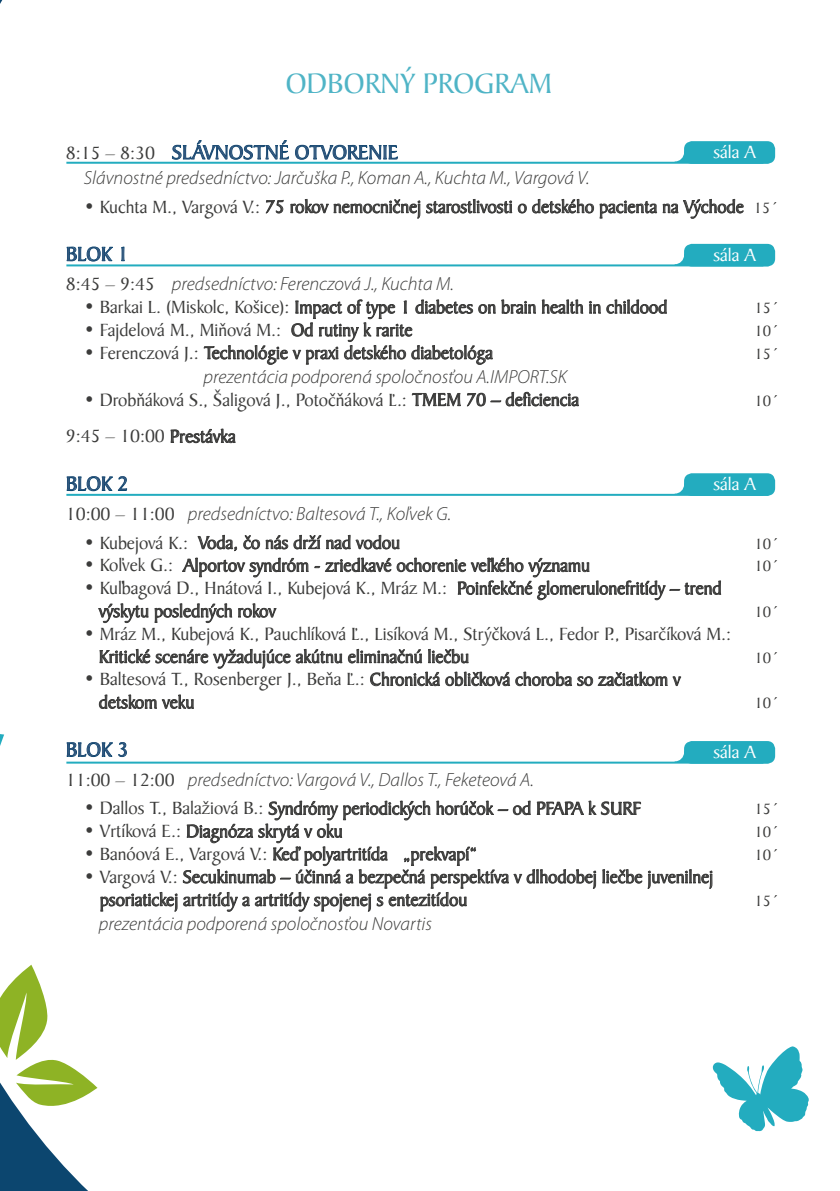
<style>
.page{position:relative;width:840px;height:1191px;background:#fff}
.page>*{position:absolute;margin:0;border:0;box-sizing:border-box;transform-origin:0 0}
.t1{font:30px "Baker Signet AT";color:#4fb4c6}
.t2{font:21px "Baker Signet AT";color:#2c527a}
.t3{font:19px/22.8px "Baker Signet AT";color:#3c3c3b}
.t4{font:italic 300 19px "Myriad Pro";color:#3c3c3b}
.t5{font:19px "Baker Signet AT";color:#fff}
.t6{font:16px "Baker Signet AT";color:#3c3c3b}
.s1{font-size:19px;color:#3c3c3b}
.s2{font-size:16px}
.s3{font-family:"Baker Signet AT";font-weight:400;font-style:normal}
</style>
<div class="page">
<svg style="left:0;top:0;width:278px;height:1191px"></svg>
<svg style="left:0;top:731px;width:4px;height:77px"></svg>
<svg style="left:0;top:964px;width:97px;height:147px"></svg>
<svg style="left:712px;top:1046px;width:96px;height:85px"></svg>
<svg style="left:171px;top:139px;width:227px;height:21px"></svg>
<svg style="left:264px;top:198px;width:479px;height:21px"></svg>
<svg style="left:65px;top:246px;width:61px;height:16px"></svg>
<svg style="left:202px;top:299px;width:465px;height:66px"></svg>
<svg style="left:410px;top:391px;width:170px;height:103px"></svg>
<svg style="left:169px;top:428px;width:68px;height:16px"></svg>
<svg style="left:65px;top:476px;width:62px;height:15px"></svg>
<svg style="left:94px;top:534px;width:628px;height:89px"></svg>
<svg style="left:98px;top:648px;width:584px;height:38px"></svg>
<svg style="left:98px;top:694px;width:97px;height:15px"></svg>
<svg style="left:65px;top:741px;width:62px;height:16px"></svg>
<svg style="left:99px;top:800px;width:613px;height:112px"></svg>
<div style="left:683px;top:141px;width:91px;height:23px;background:#23acbf;border-radius:8px"></div>
<hr style="left:66px;top:162px;width:697px;height:2px;background:#23acbf">
<svg style="left:674px;top:151px;width:11px;height:11px"></svg>
<div style="left:683px;top:244px;width:91px;height:22px;background:#23acbf;border-radius:8px"></div>
<hr style="left:66px;top:264px;width:697px;height:2px;background:#23acbf">
<svg style="left:674px;top:254px;width:11px;height:11px"></svg>
<div style="left:683px;top:473px;width:91px;height:23px;background:#23acbf;border-radius:8px"></div>
<hr style="left:66px;top:494px;width:697px;height:2px;background:#23acbf">
<svg style="left:674px;top:483px;width:11px;height:11px"></svg>
<div style="left:683px;top:741px;width:91px;height:22px;background:#23acbf;border-radius:8px"></div>
<hr style="left:66px;top:761px;width:697px;height:2px;background:#23acbf">
<svg style="left:674px;top:751px;width:11px;height:11px"></svg>
<h1 class="t1" style="left:285px;top:66px;width:267px">ODBORNÝ PROGRAM</h1>
<p class="t2" style="left:66px;top:140px;width:333px"><span class="s1">8:15 – 8:30</span> SLÁVNOSTNÉ OTVORENIE</p>
<p class="t4" style="left:84px;top:168px;width:507px">Slávnostné predsedníctvo: Jarčuška P., Koman A., Kuchta M., Vargová V.</p>
<p class="t3" style="left:84px;top:196px;width:695px">• Kuchta M., Vargová V.: 75 rokov nemocničnej starostlivosti o detského pacienta na Východe <span class="s2">15´</span></p>
<p class="t2" style="left:66px;top:242px;width:64px">BLOK 1</p>
<p class="t4" style="left:66px;top:274px;width:389px"><span class="s3">8:45 – 9:45</span> predsedníctvo: Ferenczová J., Kuchta M.</p>
<p class="t3" style="left:84px;top:296px;width:584px">• Barkai L. (Miskolc, Košice): Impact of type 1 diabetes on brain health in childood</p>
<p class="t6" style="left:754px;top:299px;width:26px">15´</p>
<p class="t3" style="left:84px;top:319px;width:330px">• Fajdelová M., Miňová M.: Od rutiny k rarite</p>
<p class="t6" style="left:754px;top:322px;width:26px">10´</p>
<p class="t3" style="left:84px;top:342px;width:410px">• Ferenczová J.: Technológie v praxi detského diabetológa</p>
<p class="t6" style="left:754px;top:344px;width:26px">15´</p>
<p class="t4" style="left:203px;top:366px;width:364px">prezentácia podporená spoločnosťou A.IMPORT.SK</p>
<p class="t3" style="left:84px;top:388px;width:496px">• Drobňáková S., Šaligová J., Potočňáková Ľ.: TMEM 70 – deficiencia</p>
<p class="t6" style="left:754px;top:391px;width:26px">10´</p>
<p class="t3" style="left:66px;top:425px;width:171px">9:45 – 10:00 Prestávka</p>
<p class="t2" style="left:66px;top:472px;width:64px">BLOK 2</p>
<p class="t4" style="left:66px;top:504px;width:386px"><span class="s3">10:00 – 11:00</span> predsedníctvo: Baltesová T., Koľvek G.</p>
<p class="t3" style="left:84px;top:531px;width:317px">• Kubejová K.: Voda, čo nás drží nad vodou</p>
<p class="t6" style="left:754px;top:534px;width:26px">10´</p>
<p class="t3" style="left:84px;top:554px;width:507px">• Koľvek G.: Alportov syndróm - zriedkavé ochorenie veľkého významu</p>
<p class="t6" style="left:754px;top:557px;width:26px">10´</p>
<p class="t3" style="left:99px;top:577px;width:624px;text-indent:-15px">• Kuľbagová D., Hnátová I., Kubejová K., Mráz M.: Poinfekčné glomerulonefritídy – trend výskytu posledných rokov</p>
<p class="t5" style="left:713px;top:141px;width:44px">sála A</p>
<p class="t5" style="left:713px;top:244px;width:44px">sála A</p>
<p class="t5" style="left:713px;top:473px;width:44px">sála A</p>
<p class="t6" style="left:754px;top:603px;width:26px">10´</p>
<p class="t3" style="left:99px;top:623px;width:633px;text-indent:-15px">• Mráz M., Kubejová K., Pauchlíková Ľ., Lisíková M., Strýčková L., Fedor P., Pisarčíková M.:<br>Kritické scenáre vyžadujúce akútnu eliminačnú liečbu</p>
<p class="t3" style="left:99px;top:668px;width:583px;text-indent:-15px">• Baltesová T., Rosenberger J., Beňa Ľ.: Chronická obličková choroba so začiatkom v detskom veku</p>
<p class="t6" style="left:754px;top:648px;width:26px">10´</p>
<p class="t6" style="left:754px;top:694px;width:26px">10´</p>
<p class="t2" style="left:66px;top:737px;width:64px">BLOK 3</p>
<p class="t4" style="left:66px;top:769px;width:469px"><span class="s3">11:00 – 12:00</span> predsedníctvo: Vargová V., Dallos T., Feketeová A.</p>
<p class="t3" style="left:84px;top:797px;width:558px">• Dallos T., Balažiová B.: Syndrómy periodických horúčok – od PFAPA k SURF</p>
<p class="t6" style="left:754px;top:800px;width:26px">15´</p>
<p class="t3" style="left:84px;top:820px;width:260px">• Vrtíková E.: Diagnóza skrytá v oku</p>
<p class="t6" style="left:754px;top:823px;width:26px">10´</p>
<p class="t3" style="left:84px;top:843px;width:394px">• Banóová E., Vargová V.: Keď polyartritída „prekvapí“</p>
<p class="t6" style="left:754px;top:846px;width:26px">10´</p>
<p class="t3" style="left:100px;top:865px;width:614px;text-indent:-16px">• Vargová V.: Secukinumab – účinná a bezpečná perspektíva v dlhodobej liečbe juvenilnej psoriatickej artritídy a artritídy spojenej s entezitídou</p>
<p class="t5" style="left:713px;top:741px;width:44px">sála A</p>
<p class="t6" style="left:754px;top:891px;width:26px">15´</p>
<p class="t4" style="left:99px;top:913px;width:334px">prezentácia podporená spoločnosťou Novartis</p>
</div>
